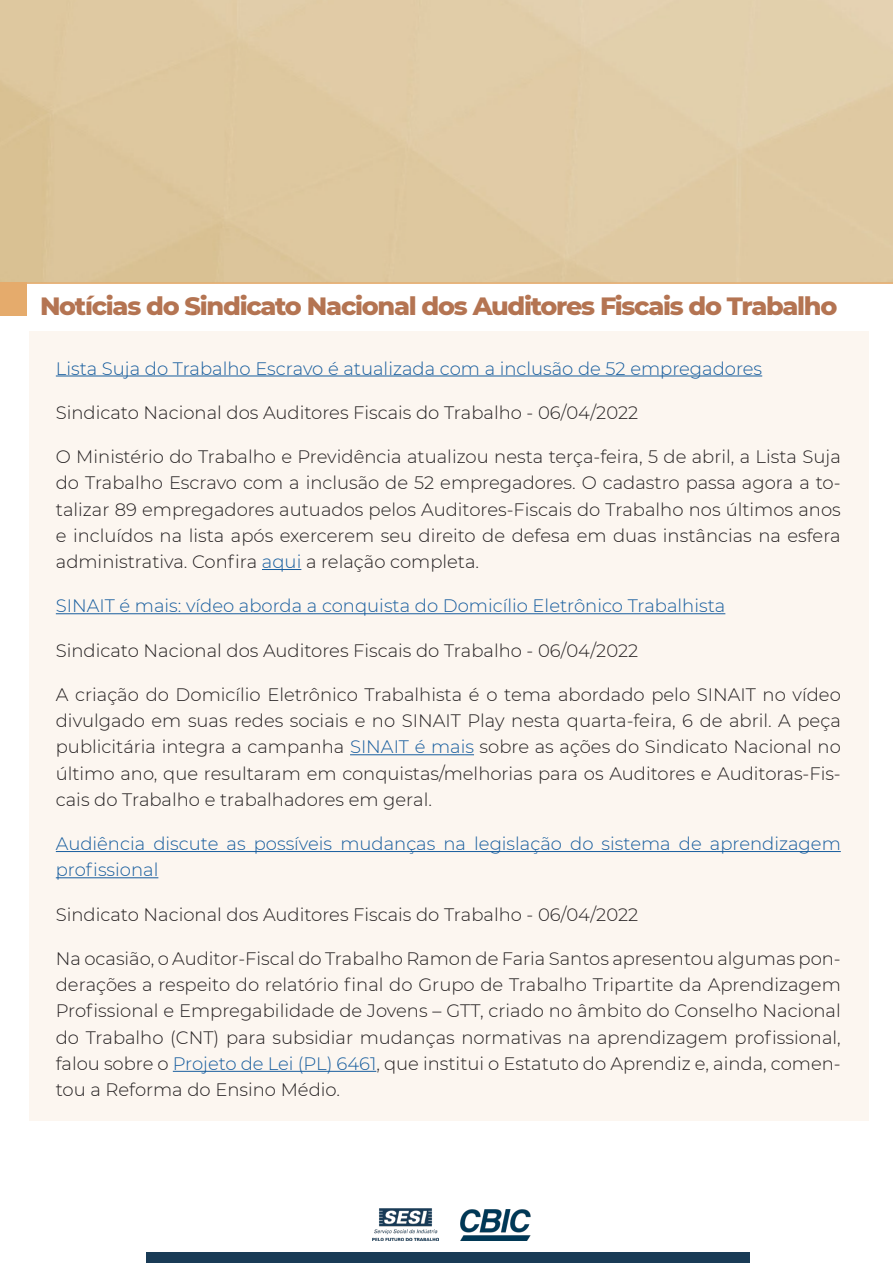
<style>
.page{position:relative;width:893px;height:1263px;background:#fff}
.page>*{position:absolute;margin:0;border:0;box-sizing:border-box;transform-origin:0 0}
.t1{font:800 25.5px "Montserrat";letter-spacing:-.05em;color:#b47452}
.t2{font:300 18px/26.2px "Montserrat";color:#231f20;text-align:justify}
.t3{font:300 18px/26.2px "Montserrat";color:#175d9e}
.s1{color:#175d9e}
</style>
<div class="page">
<div style="left:30px;top:332px;width:839px;height:789px;background:#fcf6f0"></div>
<hr style="left:56px;top:375px;width:706px;height:1px;background:#175d9e">
<hr style="left:262px;top:569px;width:39px;height:1px;background:#175d9e">
<hr style="left:56px;top:613px;width:669px;height:1px;background:#175d9e">
<hr style="left:350px;top:754px;width:124px;height:1px;background:#175d9e">
<hr style="left:56px;top:851px;width:785px;height:1px;background:#175d9e">
<hr style="left:56px;top:877px;width:102px;height:1px;background:#175d9e">
<hr style="left:173px;top:1071px;width:203px;height:1px;background:#175d9e">
<div style="left:1px;top:282px;width:26px;height:34px;background:#e5ab6c"></div>
<hr style="left:4px;top:282px;width:889px;height:2px;background:#e5ab6c">
<div style="left:146px;top:1253px;width:603px;height:10px;background:#193b56"></div>
<img style="left:372px;top:1209px;width:66px;height:31px">
<img style="left:461px;top:1209px;width:70px;height:31px">
<p class="t1" style="left:40px;top:287px;width:799px">Notícias do Sindicato Nacional dos Auditores Fiscais do Trabalho</p>
<p class="t3" style="left:56px;top:355px;width:708px">Lista Suja do Trabalho Escravo é atualizada com a inclusão de 52 empregadores</p>
<p class="t2" style="left:56px;top:399px;width:584px">Sindicato Nacional dos Auditores Fiscais do Trabalho - 06/04/2022</p>
<p class="t2" style="left:56px;top:443px;width:786px">O Ministério do Trabalho e Previdência atualizou nesta terça-feira, 5 de abril, a Lista Suja do Trabalho Escravo com a inclusão de 52 empregadores. O cadastro passa agora a to&shy;talizar 89 empregadores autuados pelos Auditores-Fiscais do Trabalho nos últimos anos e incluídos na lista após exercerem seu direito de defesa em duas instâncias na esfera administrativa. Confira <span class="s1">aqui</span> a relação completa.</p>
<p class="t3" style="left:56px;top:592px;width:671px">SINAIT é mais: vídeo aborda a conquista do Domicílio Eletrônico Trabalhista</p>
<p class="t2" style="left:56px;top:637px;width:584px">Sindicato Nacional dos Auditores Fiscais do Trabalho - 06/04/2022</p>
<p class="t2" style="left:56px;top:681px;width:786px">A criação do Domicílio Eletrônico Trabalhista é o tema abordado pelo SINAIT no vídeo divulgado em suas redes sociais e no SINAIT Play nesta quarta-feira, 6 de abril. A peça publicitária integra a campanha <span class="s1">SINAIT é mais</span> sobre as ações do Sindicato Nacional no último ano, que resultaram em conquistas/melhorias para os Auditores e Auditoras-Fis&shy;cais do Trabalho e trabalhadores em geral.</p>
<p class="t3" style="left:56px;top:830px;width:786px">Audiência discute as possíveis mudanças na legislação do sistema de aprendizagem profissional</p>
<p class="t2" style="left:56px;top:901px;width:584px">Sindicato Nacional dos Auditores Fiscais do Trabalho - 06/04/2022</p>
<p class="t2" style="left:56px;top:945px;width:786px">Na ocasião, o Auditor-Fiscal do Trabalho Ramon de Faria Santos apresentou algumas pon&shy;derações a respeito do relatório final do Grupo de Trabalho Tripartite da Aprendizagem Profissional e Empregabilidade de Jovens – GTT, criado no âmbito do Conselho Nacional do Trabalho (CNT) para subsidiar mudanças normativas na aprendizagem profissional, falou sobre o <span class="s1">Projeto de Lei (PL) 6461</span>, que institui o Estatuto do Aprendiz e, ainda, comen&shy;tou a Reforma do Ensino Médio.</p>
</div>
